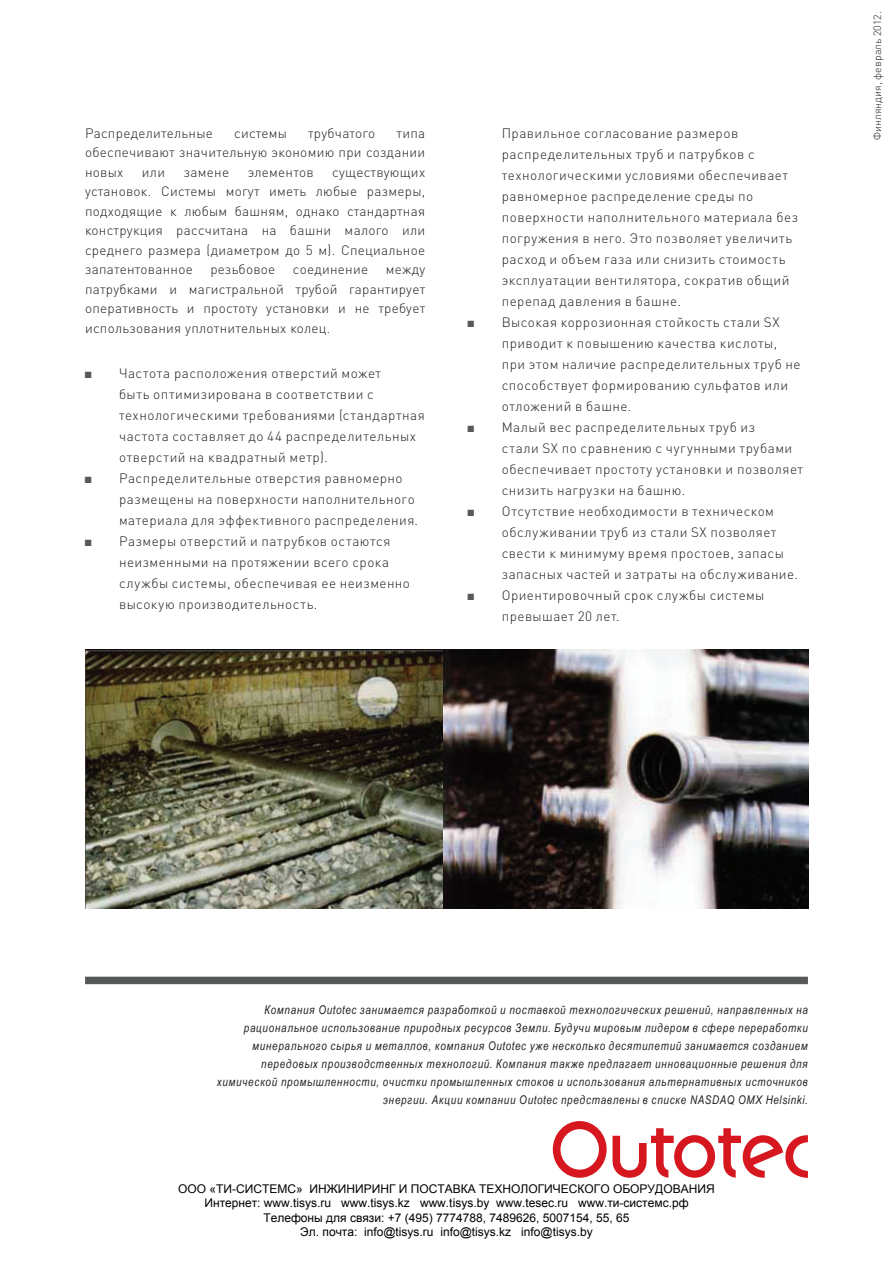
<style>
.page{position:relative;width:893px;height:1263px;background:#fff}
.page>*{position:absolute;margin:0;border:0;box-sizing:border-box;transform-origin:0 0}
.t1{font:300 13.5px/21px "DIN Pro";letter-spacing:.035em;color:#231f20}
.t2{font:italic 12px/18px "Arial Narrow";letter-spacing:.065em;color:#231f20;text-align:right}
.t3{font:12px/14.4px "Arial";color:#000;text-align:center}
.t4{font:300 10.5px "DIN Pro";letter-spacing:.01em;color:#231f20}
.s1{font-family:"Arial Narrow";font-weight:400;color:#57585a}
</style>
<div class="page">
<svg style="left:553px;top:1121px;width:255px;height:57px"></svg>
<div style="left:85px;top:977px;width:723px;height:7px;background:#57585a"></div>
<img style="left:85px;top:649px;width:373px;height:260px">
<img style="left:444px;top:650px;width:364px;height:259px">
<p class="t1" style="left:85px;top:122px;width:129px">Распределительные</p>
<p class="t1" style="left:234px;top:122px;width:54px">системы</p>
<p class="t1" style="left:308px;top:122px;width:69px">трубчатого</p>
<p class="t1" style="left:85px;top:123px;width:342px;line-height:19.5px;text-align:justify;text-indent:311px">типа обеспечивают значительную экономию при создании новых</p>
<p class="t1" style="left:85px;top:162px;width:342px;line-height:19.5px;text-align:justify;text-indent:247px">существующих установок. Системы могут иметь любые размеры, подходящие к любым башням, однако стандартная конструкция рассчитана на башни малого или среднего размера (диаметром до 5 м). Специальное запатентованное</p>
<p class="t1" style="left:142px;top:161px;width:25px">или</p>
<p class="t1" style="left:184px;top:161px;width:47px">замене</p>
<p class="t1" style="left:248px;top:161px;width:68px">элементов</p>
<p class="t1" style="left:210px;top:258px;width:67px">резьбовое</p>
<p class="t1" style="left:293px;top:258px;width:77px">соединение</p>
<p class="t1" style="left:85px;top:259px;width:342px;line-height:19.5px;text-align:justify;text-indent:301px">между патрубками и магистральной трубой гарантирует оперативность и простоту установки и не требует использования уплотнительных колец.</p>
<p class="t1" style="left:119px;top:362px;width:307px;text-indent:-34px"><span class="s1">■</span> Частота расположения отверстий может<br>быть оптимизирована в соответствии с технологическими требованиями (стандартная частота составляет до 44 распределительных отверстий на квадратный метр).</p>
<p class="t1" style="left:119px;top:467px;width:301px;text-indent:-34px"><span class="s1">■</span> Распределительные отверстия равномерно размещены на поверхности наполнительного материала для эффективного распределения.</p>
<p class="t1" style="left:119px;top:530px;width:292px;text-indent:-34px"><span class="s1">■</span> Размеры отверстий и патрубков остаются неизменными на протяжении всего срока службы системы, обеспечивая ее неизменно высокую производительность.</p>
<p class="t1" style="left:502px;top:122px;width:298px">Правильное согласование размеров распределительных труб и патрубков с технологическими условиями обеспечивает равномерное распределение среды по поверхности наполнительного материала без погружения в него. Это позволяет увеличить расход и объем газа или снизить стоимость эксплуатации вентилятора, сократив общий перепад давления в башне.</p>
<p class="t1" style="left:502px;top:311px;width:300px;text-indent:-34px"><span class="s1">■</span> Высокая коррозионная стойкость стали SX приводит к повышению качества кислоты, при этом наличие распределительных труб не способствует формированию сульфатов или отложений в башне.</p>
<p class="t1" style="left:502px;top:416px;width:303px;text-indent:-34px"><span class="s1">■</span> Малый вес распределительных труб из<br>стали SX по сравнению с чугунными трубами обеспечивает простоту установки и позволяет снизить нагрузки на башню.</p>
<p class="t1" style="left:502px;top:500px;width:298px;text-indent:-34px"><span class="s1">■</span> Отсутствие необходимости в техническом обслуживании труб из стали SX позволяет свести к минимуму время простоев, запасы запасных частей и затраты на обслуживание.</p>
<p class="t1" style="left:502px;top:584px;width:264px;text-indent:-34px"><span class="s1">■</span> Ориентировочный срок службы системы превышает 20 лет.</p>
<p class="t4" style="left:870px;top:140px;width:131px;rotate:-90deg">Финляндия, февраль 2012.</p>
<p class="t2" style="left:217px;top:1001px;width:593px">Компания Outotec занимается разработкой и поставкой технологических решений, направленных на рациональное использование природных ресурсов Земли. Будучи мировым лидером в сфере переработки минерального сырья и металлов, компания Outotec уже несколько десятилетий занимается созданием передовых производственных технологий. Компания также предлагает инновационные решения для химической промышленности, очистки промышленных стоков и использования альтернативных источников энергии. Акции компании Outotec представлены в списке NASDAQ OMX Helsinki.</p>
<p class="t3" style="left:178px;top:1182px;width:538px">ООО «ТИ-СИСТЕМС» ИНЖИНИРИНГ И ПОСТАВКА ТЕХНОЛОГИЧЕСКОГО ОБОРУДОВАНИЯ Интернет: www.tisys.ru www.tisys.kz www.tisys.by www.tesec.ru www.ти-системс.рф Телефоны для связи: +7 (495) 7774788, 7489626, 5007154, 55, 65<br>Эл. почта: info@tisys.ru info@tisys.kz info@tisys.by</p>
</div>
